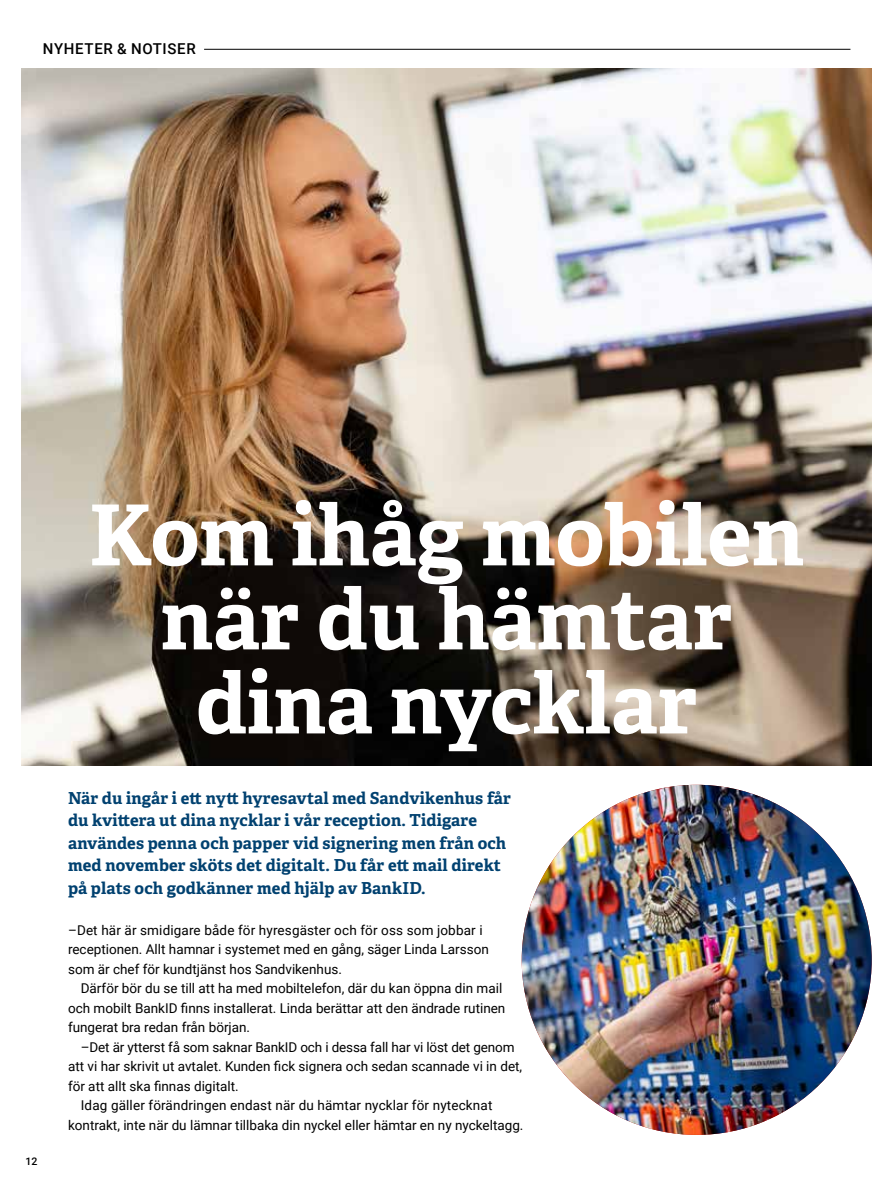
<style>
.page{position:relative;width:893px;height:1191px;background:#fff}
.page>*{position:absolute;margin:0;border:0;box-sizing:border-box;transform-origin:0 0}
.t1{font:700 84px/84px "Adelle";color:#fff;text-align:center}
.t2{font:700 16.5px/22.5px "Adelle";letter-spacing:.01em;color:#004170}
.t3{font:500 15px "Roboto";letter-spacing:.045em;color:#000}
.t4{font:13.5px/19.5px "Roboto";color:#000}
.t5{font:500 10.5px "Roboto";color:#000}
</style>
<div class="page">
<img style="left:21px;top:68px;width:851px;height:697px">
<hr style="left:204px;top:49px;width:646px;height:1px;background:#000">
<img style="left:522px;top:784px;width:350px;height:350px;border-radius:175px">
<p class="t3" style="left:43px;top:38px;width:154px">NYHETER &amp; NOTISER</p>
<h1 class="t1" style="left:89px;top:494px;width:716px">Kom ihåg mobilen när du hämtar dina nycklar</h1>
<p class="t5" style="left:26px;top:1153px;width:13px">12</p>
<p class="t2" style="left:68px;top:786px;width:444px">När du ingår i ett nytt hyresavtal med Sandvikenhus får du kvittera ut dina nycklar i vår reception. Tidigare användes penna och papper vid signering men från och med november sköts det digitalt. Du får ett mail direkt på plats och godkänner med hjälp av BankID.</p>
<p class="t4" style="left:68px;top:919px;width:422px">–Det här är smidigare både för hyresgäster och för oss som jobbar i receptionen. Allt hamnar i systemet med en gång, säger Linda Larsson som är chef för kundtjänst hos Sandvikenhus.</p>
<p class="t4" style="left:68px;top:978px;width:439px;text-indent:13px">Därför bör du se till att ha med mobiltelefon, där du kan öppna din mail och mobilt BankID finns installerat. Linda berättar att den ändrade rutinen fungerat bra redan från början.</p>
<p class="t4" style="left:81px;top:1036px;width:435px">–Det är ytterst få som saknar BankID och i dessa fall har vi löst det genom</p>
<p class="t4" style="left:68px;top:1056px;width:456px">att vi har skrivit ut avtalet. Kunden fick signera och sedan scannade vi in det,</p>
<p class="t4" style="left:68px;top:1075px;width:172px">för att allt ska finnas digitalt.</p>
<p class="t4" style="left:81px;top:1095px;width:413px">Idag gäller förändringen endast när du hämtar nycklar för nytecknat</p>
<p class="t4" style="left:68px;top:1114px;width:457px">kontrakt, inte när du lämnar tillbaka din nyckel eller hämtar en ny nyckeltagg.</p>
</div>
